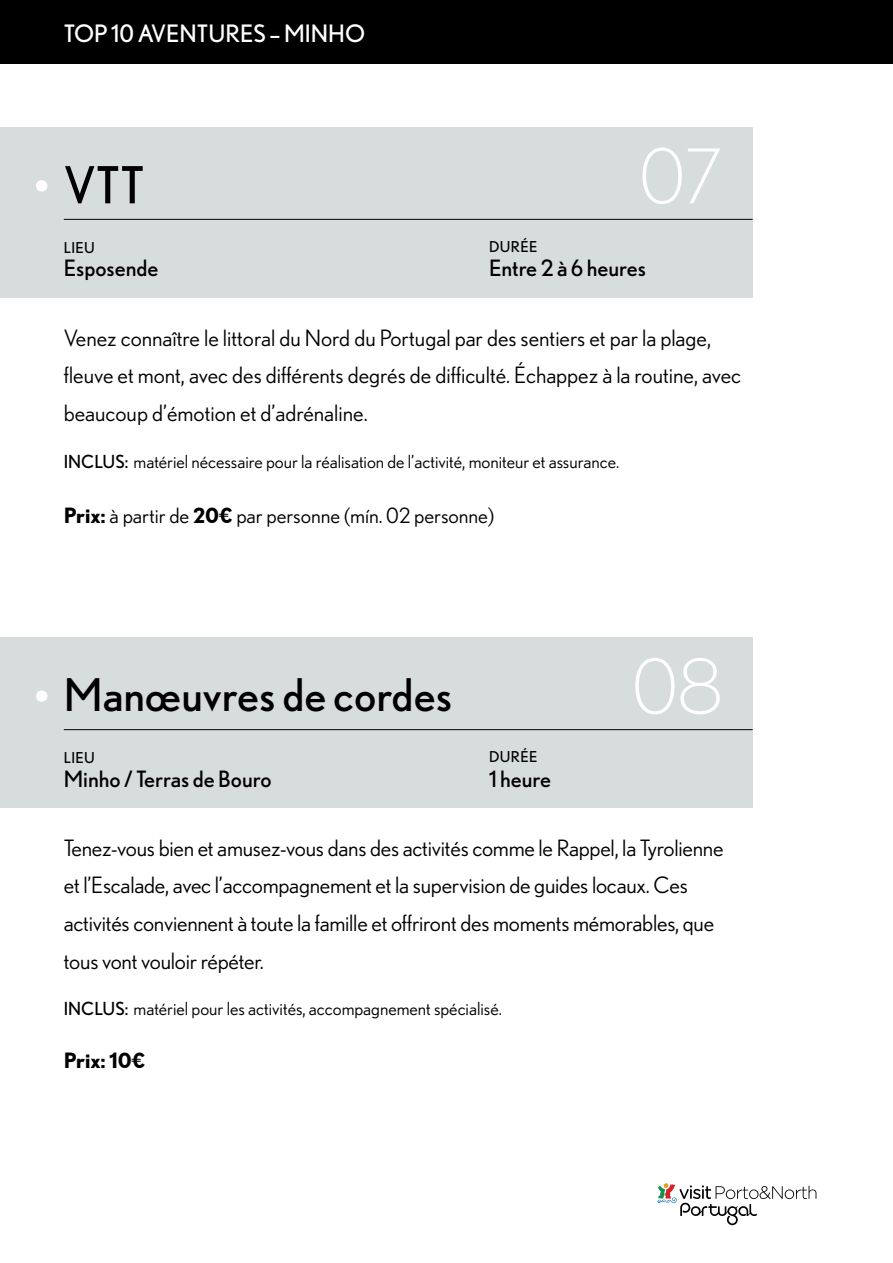
<style>
.page{position:relative;width:893px;height:1263px;background:#fff}
.page>*{position:absolute;margin:0;border:0;box-sizing:border-box;transform-origin:0 0}
.t1{font:300 75px "Nobel";color:#fff}
.t2{font:51px "Nobel";color:#000}
.t3{font:45px "Nobel";color:#000}
.t4{font:24px "Nobel";color:#fff}
.t5{font:22.5px/37.5px "Nobel WGL";letter-spacing:-.01em;color:#000}
.t6{font:22.5px "Nobel";color:#000}
.t7{font:21px "Nobel WGL";color:#000}
.t8{font:700 21px "Nobel WGL";color:#000}
.t9{font:18px "Nobel WGL";color:#000}
.t10{font:15px "Nobel";letter-spacing:.025em;color:#000}
.s1{font-family:"Nobel"}
.s2{font-weight:700}
</style>
<div class="page">
<div style="left:0;top:0;width:893px;height:64px;background:#000"></div>
<svg style="left:657px;top:1183px;width:159px;height:42px"></svg>
<div style="left:0;top:128px;width:753px;height:170px;background:#d7dcdc"></div>
<div style="left:0;top:638px;width:753px;height:170px;background:#d7dcdc"></div>
<hr style="left:64px;top:219px;width:689px;height:1px;background:#000">
<hr style="left:64px;top:729px;width:689px;height:1px;background:#000">
<div style="left:36px;top:180px;width:11px;height:12px;background:#fff;border-radius:50%"></div>
<div style="left:36px;top:690px;width:11px;height:12px;background:#fff;border-radius:50%"></div>
<p class="t4" style="left:64px;top:19px;width:303px">TOP 10 AVENTURES – MINHO</p>
<h2 class="t2" style="left:64px;top:156px;width:82px">VTT</h2>
<p class="t10" style="left:64px;top:238px;width:33px">LIEU</p>
<p class="t6" style="left:64px;top:255px;width:96px">Esposende</p>
<h1 class="t1" style="left:640px;top:136px;width:85px">07</h1>
<p class="t10" style="left:489px;top:238px;width:50px">DURÉE</p>
<p class="t6" style="left:489px;top:255px;width:159px">Entre 2 à 6 heures</p>
<p class="t5" style="left:64px;top:318px;width:679px">Venez connaître le littoral du Nord du Portugal par des sentiers et par la plage, fleuve et mont, avec des différents degrés de difficulté. Échappez à la routine, avec beaucoup d’émotion et d’adrénaline.</p>
<p class="t9" style="left:64px;top:449px;width:557px"><span class="s1">INCLUS:</span> matériel nécessaire pour la réalisation de l’activité, moniteur et assurance.</p>
<p class="t7" style="left:64px;top:501px;width:432px"><span class="s2">Prix:</span> à partir de <span class="s2">20€</span> par personne (mín. 02 personne)</p>
<h3 class="t3" style="left:64px;top:669px;width:390px">Manœuvres de cordes</h3>
<p class="t10" style="left:64px;top:749px;width:33px">LIEU</p>
<p class="t6" style="left:64px;top:766px;width:209px">Minho / Terras de Bouro</p>
<p class="t10" style="left:489px;top:748px;width:50px">DURÉE</p>
<p class="t6" style="left:489px;top:766px;width:64px">1 heure</p>
<h1 class="t1" style="left:632px;top:646px;width:92px">08</h1>
<p class="t5" style="left:64px;top:828px;width:661px">Tenez-vous bien et amusez-vous dans des activités comme le Rappel, la Tyrolienne et l’Escalade, avec l’accompagnement et la supervision de guides locaux. Ces activités conviennent à toute la famille et offriront des moments mémorables, que tous vont vouloir répéter.</p>
<p class="t9" style="left:64px;top:995px;width:440px"><span class="s1">INCLUS:</span> matériel pour les activités, accompagnement spécialisé.</p>
<p class="t8" style="left:64px;top:1044px;width:83px">Prix: 10€</p>
</div>
